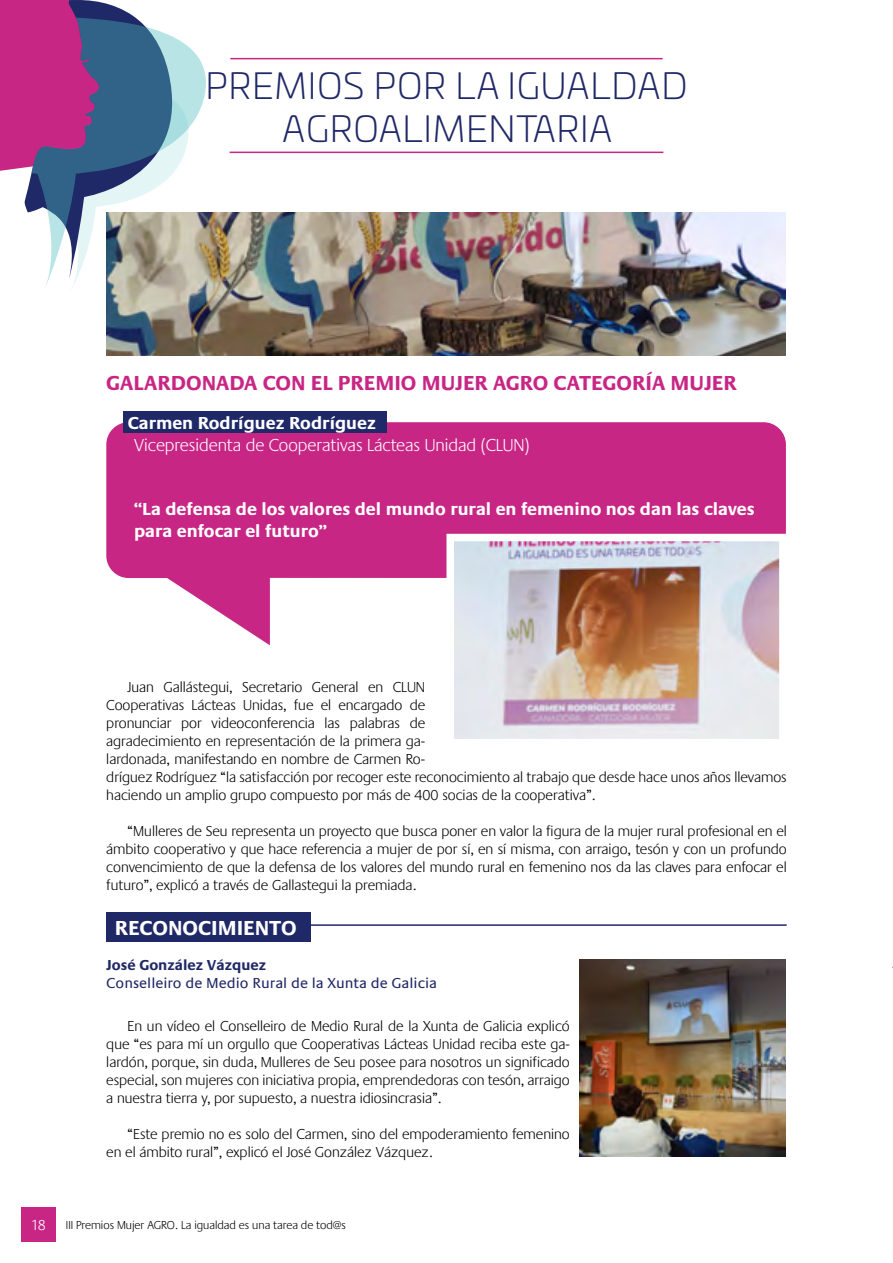
<style>
.page{position:relative;width:893px;height:1263px;background:#fff}
.page>*{position:absolute;margin:0;border:0;box-sizing:border-box;transform-origin:0 0}
.t1{font:300 36px/43.2px "Univia Pro";letter-spacing:.02em;color:#202967;text-align:center}
.t2{font:700 21px "Praxis";color:#c82685}
.t3{font:700 21px "Praxis";color:#fff}
.t4{font:700 18px/21.6px "Praxis";color:#fff}
.t5{font:300 18px "Praxis";color:#fff}
.t6{font:700 18px "Praxis EF";color:#fff}
.t7{font:300 15px/18px "Praxis";color:#000}
.t8{font:15px "Praxis EF";color:#202967}
.t9{font:700 15px "Praxis EF";color:#202967}
.t10{font:300 15px "Praxis";color:#fff}
.t11{font:300 12px "Praxis";color:#000}
</style>
<div class="page">
<div style="left:21px;top:1208px;width:34px;height:34px;background:#c82685"></div>
<svg style="left:106px;top:422px;width:680px;height:223px;fill:#c82685"></svg>
<img style="left:455px;top:543px;width:323px;height:194px">
<div style="left:446px;top:534px;width:341px;height:212px;border:8px solid #fff"></div>
<hr style="left:106px;top:924px;width:681px;height:2px;background:#202967">
<hr style="left:230px;top:58px;width:433px;height:1px;background:#c82685">
<hr style="left:230px;top:152px;width:433px;height:1px;background:#c82685">
<div style="left:106px;top:912px;width:204px;height:30px;background:#202967"></div>
<img style="left:106px;top:213px;width:680px;height:142px">
<img style="left:579px;top:959px;width:207px;height:198px">
<svg style="left:0;top:0;width:198px;height:294px"></svg>
<svg style="left:24px;top:0;width:170px;height:279px"></svg>
<svg style="left:31px;top:18px;width:188px;height:272px"></svg>
<div style="left:123px;top:412px;width:264px;height:21px;background:#202967"></div>
<h1 class="t1" style="left:205px;top:63px;width:483px">PREMIOS POR LA IGUALDAD<br>AGROALIMENTARIA</h1>
<h2 class="t2" style="left:106px;top:372px;width:632px">GALARDONADA CON EL PREMIO MUJER AGRO CATEGORÍA MUJER</h2>
<p class="t6" style="left:128px;top:413px;width:250px">Carmen Rodríguez Rodríguez</p>
<p class="t5" style="left:134px;top:435px;width:397px">Vicepresidenta de Cooperativas Lácteas Unidad (CLUN)</p>
<p class="t4" style="left:134px;top:499px;width:622px">“La defensa de los valores del mundo rural en femenino nos dan las claves para enfocar el futuro”</p>
<p class="t7" style="left:106px;top:678px;width:682px;text-indent:21px">Juan Gallástegui, Secretario General en CLUN<br>Cooperativas Lácteas Unidas, fue el encargado de<br>pronunciar por videoconferencia las palabras de<br>agradecimiento en representación de la primera ga-<br>lardonada, manifestando en nombre de Carmen Ro-<br>dríguez Rodríguez “la satisfacción por recoger este reconocimiento al trabajo que desde hace unos años llevamos haciendo un amplio grupo compuesto por más de 400 socias de la cooperativa”.</p>
<p class="t7" style="left:106px;top:822px;width:682px;text-align:justify;text-indent:21px">“Mulleres de Seu representa un proyecto que busca poner en valor la figura de la mujer rural profesional en el ámbito cooperativo y que hace referencia a mujer de por sí, en sí misma, con arraigo, tesón y con un profundo convencimiento de que la defensa de los valores del mundo rural en femenino nos da las claves para enfocar el futuro”, explicó a través de Gallastegui la premiada.</p>
<h2 class="t3" style="left:115px;top:916px;width:183px">RECONOCIMIENTO</h2>
<p class="t9" style="left:106px;top:957px;width:161px">José González Vázquez</p>
<p class="t8" style="left:106px;top:975px;width:332px">Conselleiro de Medio Rural de la Xunta de Galicia</p>
<p class="t7" style="left:106px;top:1017px;width:465px;text-align:justify;text-indent:21px">En un vídeo el Conselleiro de Medio Rural de la Xunta de Galicia explicó que “es para mí un orgullo que Cooperativas Lácteas Unidad reciba este ga&shy;lardón, porque, sin duda, Mulleres de Seu posee para nosotros un significado especial, son mujeres con iniciativa propia, emprendedoras con tesón, arraigo a nuestra tierra y, por supuesto, a nuestra idiosincrasia”.</p>
<p class="t7" style="left:106px;top:1125px;width:465px;text-indent:21px">“Este premio no es solo del Carmen, sino del empoderamiento femenino en el ámbito rural”, explicó el José González Vázquez.</p>
<p class="t10" style="left:31px;top:1217px;width:17px">18</p>
<p class="t11" style="left:66px;top:1219px;width:282px">III Premios Mujer AGRO. La igualdad es una tarea de tod@s</p>
</div>
